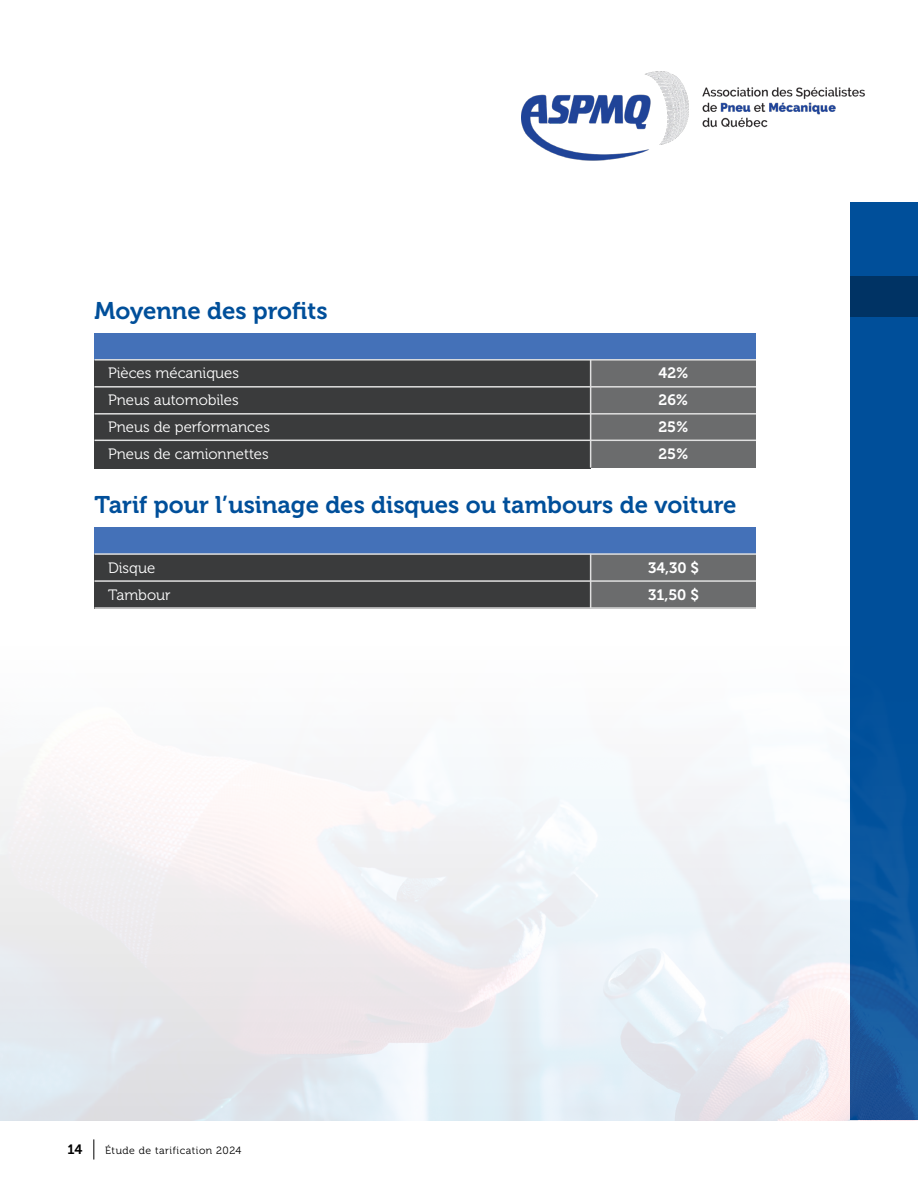
<style>
.page{position:relative;width:918px;height:1188px;background:#fff}
.page>*{position:absolute;margin:0;border:0;box-sizing:border-box;transform-origin:0 0}
.t1{font:24px "Museo 700";color:#004f9a}
.t2{font:15px "Museo 300";color:#fff}
.t3{font:15px "Museo 700";color:#fff}
.t4{font:13.5px "Museo 700";color:#000}
.t5{font:10.5px "Museo 300";letter-spacing:.05em;color:#000}
</style>
<div class="page">
<svg style="left:94px;top:1139px;width:1px;height:21px"></svg>
<div style="left:850px;top:202px;width:68px;height:918px;background:#004f9a"></div>
<div style="left:850px;top:277px;width:68px;height:40px;background:#003364"></div>
<img style="left:521px;top:72px;width:344px;height:89px">
<div style="left:94px;top:333px;width:497px;height:136px;background:#3a3b3c"></div>
<div style="left:591px;top:333px;width:165px;height:134px;background:#6b6c6d"></div>
<hr style="left:94px;top:386px;width:662px;height:2px;background:#e0e0e0">
<hr style="left:94px;top:413px;width:662px;height:2px;background:#e0e0e0">
<div style="left:94px;top:333px;width:662px;height:27px;background:#4471b8"></div>
<hr style="left:94px;top:359px;width:662px;height:2px;background:#e0e0e0">
<hr style="left:590px;top:360px;width:1px;height:107px;background:#e0e0e0">
<div style="left:94px;top:527px;width:497px;height:81px;background:#3a3b3c"></div>
<div style="left:591px;top:527px;width:165px;height:81px;background:#6b6c6d"></div>
<hr style="left:94px;top:580px;width:662px;height:2px;background:#e0e0e0">
<hr style="left:94px;top:607px;width:662px;height:2px;background:#e0e0e0">
<div style="left:94px;top:527px;width:662px;height:27px;background:#4471b8"></div>
<hr style="left:94px;top:553px;width:662px;height:2px;background:#e0e0e0">
<hr style="left:590px;top:554px;width:1px;height:54px;background:#e0e0e0">
<img style="left:0;top:786px;width:918px;height:335px">
<hr style="left:94px;top:440px;width:662px;height:1px;background:#e0e0e0">
<h1 class="t1" style="left:94px;top:297px;width:235px">Moyenne des profits</h1>
<p class="t2" style="left:108px;top:364px;width:133px">Pièces mécaniques</p>
<p class="t3" style="left:658px;top:364px;width:32px">42%</p>
<p class="t2" style="left:108px;top:391px;width:132px">Pneus automobiles</p>
<p class="t3" style="left:659px;top:391px;width:31px">26%</p>
<p class="t2" style="left:108px;top:418px;width:164px">Pneus de performances</p>
<p class="t3" style="left:658px;top:418px;width:32px">25%</p>
<p class="t2" style="left:108px;top:445px;width:162px">Pneus de camionnettes</p>
<p class="t3" style="left:658px;top:445px;width:32px">25%</p>
<h1 class="t1" style="left:94px;top:491px;width:644px">Tarif pour l’usinage des disques ou tambours de voiture</h1>
<p class="t2" style="left:108px;top:560px;width:49px">Disque</p>
<p class="t3" style="left:648px;top:560px;width:52px">34,30 $</p>
<p class="t2" style="left:108px;top:587px;width:64px">Tambour</p>
<p class="t3" style="left:648px;top:587px;width:52px">31,50 $</p>
<p class="t4" style="left:68px;top:1142px;width:16px">14</p>
<p class="t5" style="left:105px;top:1145px;width:138px">Étude de tarification 2024</p>
</div>
